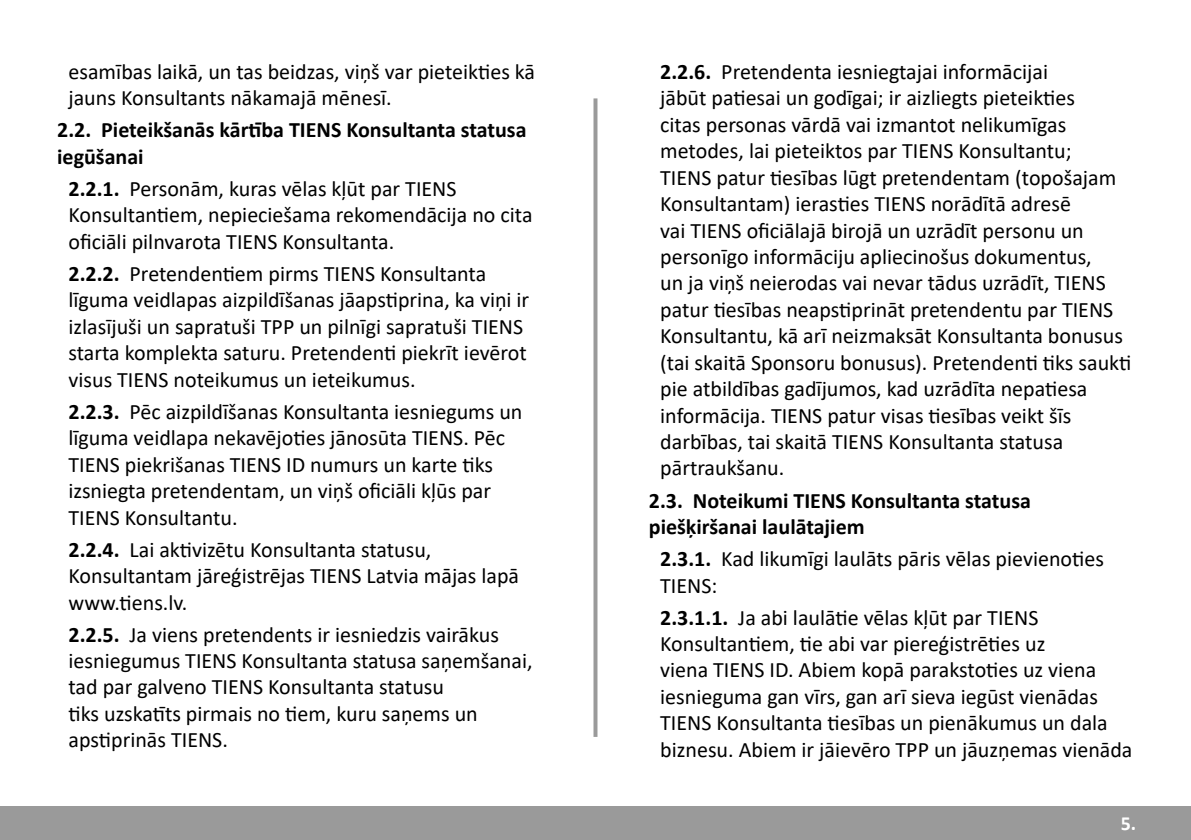
<style>
.page{position:relative;width:1191px;height:840px;background:#fff}
.page>*{position:absolute;margin:0;border:0;box-sizing:border-box;transform-origin:0 0}
.t1{font:22px/26.4px "Calibri";color:#000}
.t2{font:700 22px/26.4px "Calibri";color:#000}
.t3{font:700 20px "Calibri";color:#fff}
.s1{font-weight:700}
</style>
<div class="page">
<div style="left:0;top:806px;width:1191px;height:33px;background:#9a9a9a"></div>
<svg style="left:593px;top:98px;width:4px;height:638px;background:#a6a6a6"></svg>
<p class="t1" style="left:69px;top:58px;width:468px">esamības laikā, un tas beidzas, viņš var pieteikties kā jauns Konsultants nākamajā mēnesī.</p>
<p class="t2" style="left:57px;top:117px;width:471px">2.2. Pieteikšanās kārtība TIENS Konsultanta statusa iegūšanai</p>
<p class="t1" style="left:69px;top:175px;width:465px"><span class="s1">2.2.1.</span> Personām, kuras vēlas kļūt par TIENS<br>Konsultantiem, nepieciešama rekomendācija no cita oficiāli pilnvarota TIENS Konsultanta.</p>
<p class="t1" style="left:69px;top:260px;width:462px"><span class="s1">2.2.2.</span> Pretendentiem pirms TIENS Konsultanta līguma veidlapas aizpildīšanas jāapstiprina, ka viņi ir izlasījuši un sapratuši TPP un pilnīgi sapratuši TIENS starta komplekta saturu. Pretendenti piekrīt ievērot visus TIENS noteikumus un ieteikumus.</p>
<p class="t1" style="left:69px;top:397px;width:455px"><span class="s1">2.2.3.</span> Pēc aizpildīšanas Konsultanta iesniegums un līguma veidlapa nekavējoties jānosūta TIENS. Pēc TIENS piekrišanas TIENS ID numurs un karte tiks izsniegta pretendentam, un viņš oficiāli kļūs par TIENS Konsultantu.</p>
<p class="t1" style="left:69px;top:535px;width:452px"><span class="s1">2.2.4.</span> Lai aktivizētu Konsultanta statusu,<br>Konsultantam jāreģistrējas TIENS Latvia mājas lapā www.tiens.lv.</p>
<p class="t1" style="left:69px;top:620px;width:465px"><span class="s1">2.2.5.</span> Ja viens pretendents ir iesniedzis vairākus iesniegumus TIENS Konsultanta statusa saņemšanai, tad par galveno TIENS Konsultanta statusu<br>tiks uzskatīts pirmais no tiem, kuru saņems un apstiprinās TIENS.</p>
<p class="t1" style="left:660px;top:58px;width:473px"><span class="s1">2.2.6.</span> Pretendenta iesniegtajai informācijai<br>jābūt patiesai un godīgai; ir aizliegts pieteikties<br>citas personas vārdā vai izmantot nelikumīgas metodes, lai pieteiktos par TIENS Konsultantu;<br>TIENS patur tiesības lūgt pretendentam (topošajam Konsultantam) ierasties TIENS norādītā adresē<br>vai TIENS oficiālajā birojā un uzrādīt personu un personīgo informāciju apliecinošus dokumentus,<br>un ja viņš neierodas vai nevar tādus uzrādīt, TIENS patur tiesības neapstiprināt pretendentu par TIENS Konsultantu, kā arī neizmaksāt Konsultanta bonusus (tai skaitā Sponsoru bonusus). Pretendenti tiks saukti pie atbildības gadījumos, kad uzrādīta nepatiesa informācija. TIENS patur visas tiesības veikt šīs darbības, tai skaitā TIENS Konsultanta statusa pārtraukšanu.</p>
<p class="t2" style="left:649px;top:486px;width:383px">2.3. Noteikumi TIENS Konsultanta statusa piešķiršanai laulātajiem</p>
<p class="t1" style="left:660px;top:544px;width:445px"><span class="s1">2.3.1.</span> Kad likumīgi laulāts pāris vēlas pievienoties<br>TIENS:</p>
<p class="t1" style="left:660px;top:603px;width:474px"><span class="s1">2.3.1.1.</span> Ja abi laulātie vēlas kļūt par TIENS Konsultantiem, tie abi var piereģistrēties uz<br>viena TIENS ID. Abiem kopā parakstoties uz viena iesnieguma gan vīrs, gan arī sieva iegūst vienādas TIENS Konsultanta tiesības un pienākumus un dala biznesu. Abiem ir jāievēro TPP un jāuzņemas vienāda</p>
<p class="t3" style="left:1120px;top:809px;width:17px">5.</p>
</div>
